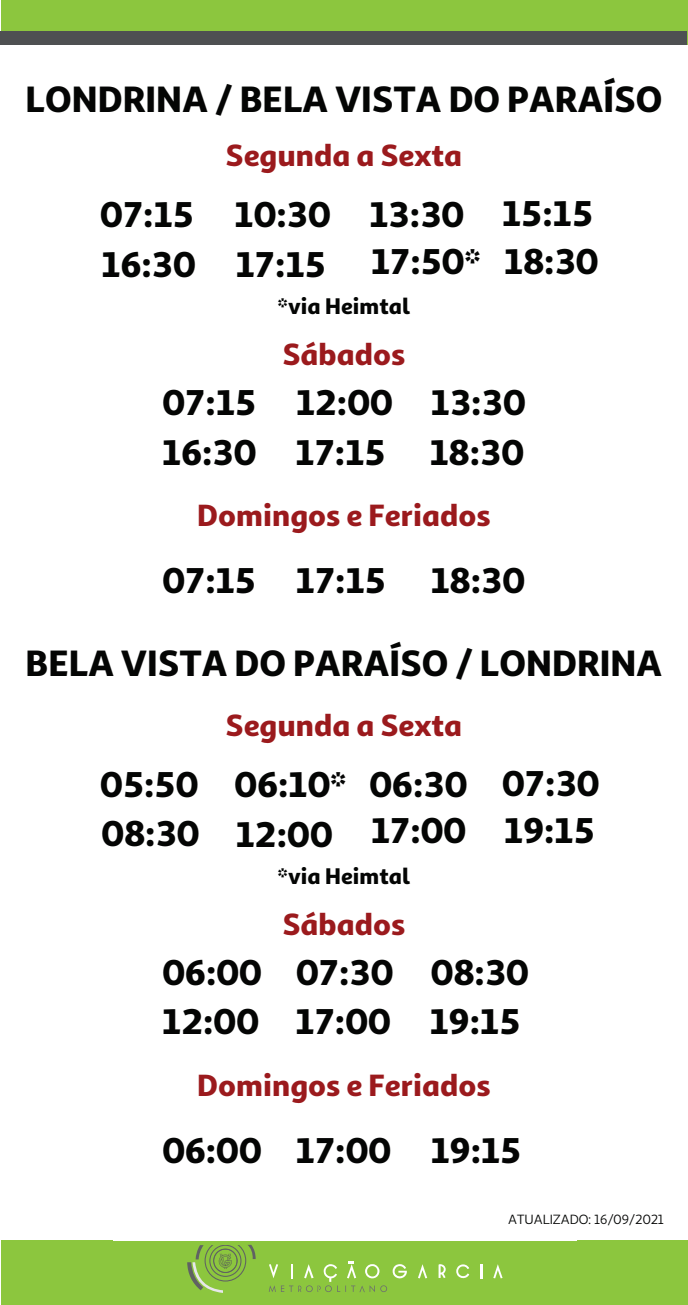
<style>
.page{position:relative;width:688px;height:1305px;background:#fff}
.page>*{position:absolute;margin:0;border:0;box-sizing:border-box;transform-origin:0 0}
.t1{font:900 36.9px "Sana Sans Alt";color:#040504}
.t2{font:900 36px/49.7px "Sana Sans Alt";color:#040504}
.t3{font:900 30.9px "Sana Sans Alt";color:#9b1a1d}
.t4{font:900 22.65px "Sana Sans Alt";color:#040504}
.t5{font:13.5px "Sana Sans Alt";color:#040504}
</style>
<div class="page">
<div style="left:1px;top:0;width:686px;height:44px;background:#8cc63e"></div>
<div style="left:0;top:31px;width:686px;height:13px;background:#4e5052"></div>
<div style="left:2px;top:1240px;width:686px;height:65px;background:#8cc63e"></div>
<svg style="left:393px;top:1264px;width:14px;height:15px"></svg>
<svg style="left:456px;top:1264px;width:13px;height:14px"></svg>
<svg style="left:439px;top:1264px;width:7px;height:14px"></svg>
<svg style="left:493px;top:1264px;width:10px;height:14px"></svg>
<svg style="left:418px;top:1264px;width:9px;height:14px"></svg>
<svg style="left:480px;top:1264px;width:2px;height:14px"></svg>
<svg style="left:269px;top:1261px;width:118px;height:31px"></svg>
<div style="left:205px;top:1240px;width:41px;height:41px;border:1px solid #606263;border-radius:50%"></div>
<div style="left:209px;top:1244px;width:32px;height:32px;border:1px solid #606263;border-radius:50%"></div>
<div style="left:213px;top:1248px;width:25px;height:25px;border:1px solid #606263;border-radius:50%"></div>
<svg style="left:187px;top:1241px;width:50px;height:52px"></svg>
<svg style="left:248px;top:1244px;width:8px;height:15px"></svg>
<hr style="left:113px;top:1240px;width:464px;height:1px;background:#fff">
<p class="t1" style="left:26px;top:76px;width:638px">LONDRINA / BELA VISTA DO PARAÍSO</p>
<p class="t2" style="left:100px;top:189px;width:95px">07:15</p>
<p class="t2" style="left:102px;top:239px;width:96px">16:30</p>
<p class="t3" style="left:226px;top:136px;width:238px">Segunda a Sexta</p>
<p class="t2" style="left:235px;top:189px;width:98px">10:30</p>
<p class="t2" style="left:370px;top:189px;width:96px">13:30</p>
<p class="t2" style="left:371px;top:236px;width:111px">17:50*</p>
<p class="t4" style="left:278px;top:291px;width:134px">*via Heimtal</p>
<p class="t2" style="left:236px;top:239px;width:92px">17:15</p>
<p class="t3" style="left:282px;top:335px;width:125px">Sábados</p>
<p class="t2" style="left:502px;top:189px;width:92px">15:15</p>
<p class="t2" style="left:504px;top:236px;width:96px">18:30</p>
<p class="t2" style="left:163px;top:377px;width:95px">07:15</p>
<p class="t2" style="left:162px;top:377px;width:365px;text-indent:134px">12:00 13:30<br>16:30 17:15</p>
<p class="t2" style="left:430px;top:427px;width:96px">18:30</p>
<p class="t3" style="left:197px;top:496px;width:295px">Domingos e Feriados</p>
<p class="t2" style="left:162px;top:556px;width:364px">07:15 17:15 18:30</p>
<p class="t1" style="left:26px;top:639px;width:638px">BELA VISTA DO PARAÍSO / LONDRINA</p>
<p class="t2" style="left:100px;top:759px;width:100px">05:50</p>
<p class="t2" style="left:102px;top:809px;width:100px">08:30</p>
<p class="t3" style="left:226px;top:706px;width:238px">Segunda a Sexta</p>
<p class="t2" style="left:235px;top:759px;width:114px">06:10*</p>
<p class="t2" style="left:370px;top:759px;width:99px">06:30</p>
<p class="t2" style="left:371px;top:806px;width:97px">17:00</p>
<p class="t4" style="left:278px;top:861px;width:134px">*via Heimtal</p>
<p class="t2" style="left:236px;top:809px;width:98px">12:00</p>
<p class="t3" style="left:282px;top:904px;width:125px">Sábados</p>
<p class="t2" style="left:502px;top:759px;width:99px">07:30</p>
<p class="t2" style="left:504px;top:806px;width:92px">19:15</p>
<p class="t2" style="left:162px;top:947px;width:368px;text-indent:134px">07:30 08:30<br>12:00 17:00</p>
<p class="t2" style="left:163px;top:947px;width:101px">06:00</p>
<p class="t2" style="left:430px;top:997px;width:92px">19:15</p>
<p class="t3" style="left:197px;top:1065px;width:295px">Domingos e Feriados</p>
<p class="t2" style="left:162px;top:1125px;width:361px">06:00 17:00 19:15</p>
<p class="t5" style="left:508px;top:1211px;width:157px">ATUALIZADO: 16/09/2021</p>
</div>
